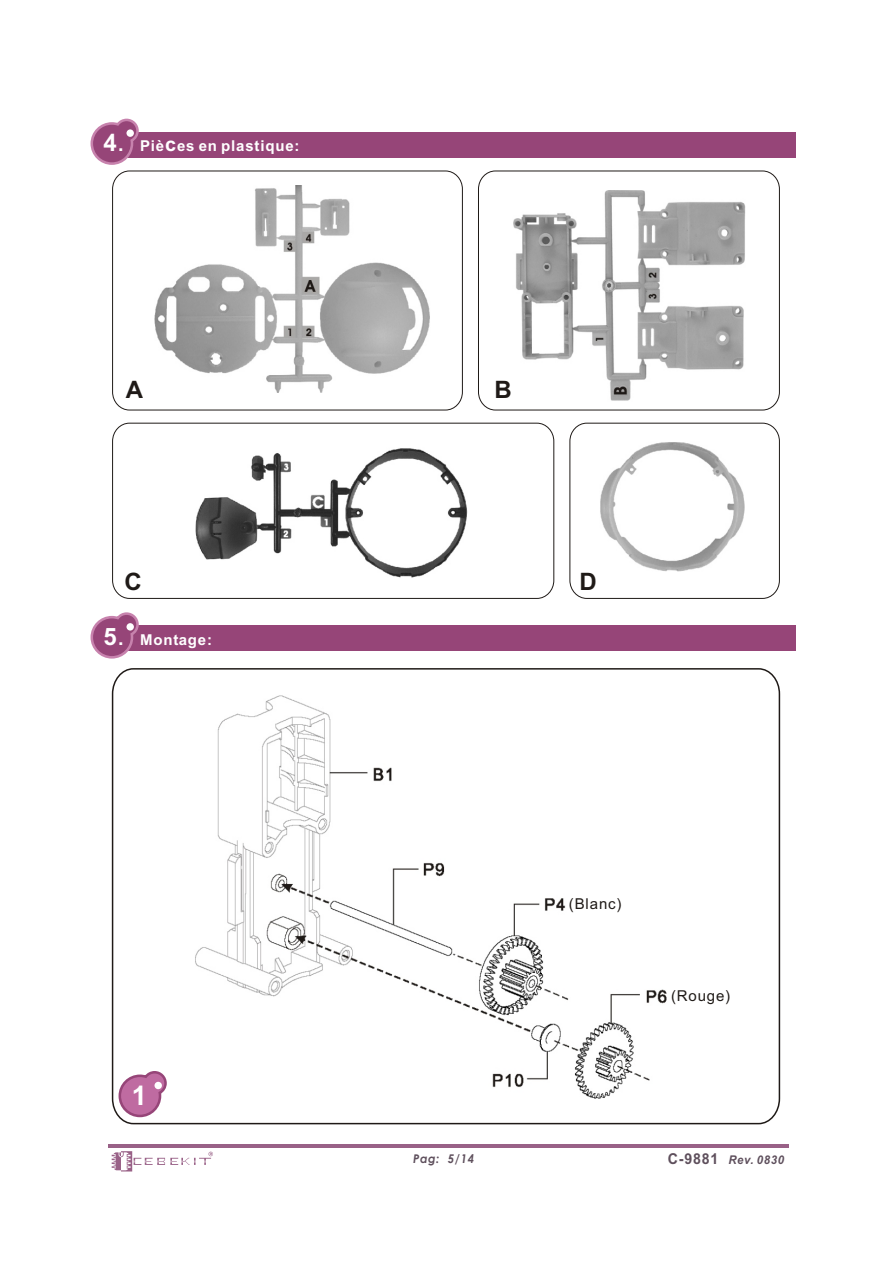
<style>
.page{position:relative;width:894px;height:1263px;background:#fff}
.page>*{position:absolute;margin:0;border:0;box-sizing:border-box;transform-origin:0 0}
.t1{font:700 27px "Arial";color:#fff}
.t2{font:700 24px "Arial";color:#1f1a17}
.t3{font:700 15px "Arial";letter-spacing:.055em;color:#fff}
.t4{font:15px "Arial";letter-spacing:.055em;color:#1f1a17}
.t5{font:italic 700 12px "Arial";letter-spacing:.055em;color:#5e4f5c;scale:.94 1}
.t6{font:italic 700 12px "Century Gothic";color:#5e4f5c;scale:.94 1}
.s1{font-size:24px}
.s2{font-size:19.8px}
.s3{font-style:normal;font-size:15px}
</style>
<div class="page">
<img style="left:513px;top:190px;width:233px;height:211px">
<div style="left:110px;top:626px;width:686px;height:25px;background:#964578"></div>
<div style="left:110px;top:132px;width:686px;height:26px;background:#964578"></div>
<hr style="left:108px;top:1145px;width:680px;height:3px;background:#996187">
<svg style="left:112px;top:1151px;width:101px;height:21px"></svg>
<div style="left:112px;top:171px;width:351px;height:239px;border:1px solid #1f1a17;border-radius:17px"></div>
<div style="left:569px;top:423px;width:211px;height:176px;border:1px solid #1f1a17;border-radius:17px"></div>
<div style="left:112px;top:423px;width:442px;height:176px;border:1px solid #1f1a17;border-radius:17px"></div>
<div style="left:478px;top:171px;width:302px;height:239px;border:1px solid #1f1a17;border-radius:17px"></div>
<svg style="left:90px;top:118px;width:49px;height:47px"></svg>
<div style="left:126px;top:129px;width:8px;height:8px;background:#fff;border-radius:50%"></div>
<svg style="left:90px;top:612px;width:50px;height:47px"></svg>
<div style="left:126px;top:623px;width:8px;height:8px;background:#fff;border-radius:50%"></div>
<svg style="left:111px;top:668px;width:670px;height:457px"></svg>
<img style="left:195px;top:694px;width:472px;height:404px">
<img style="left:600px;top:442px;width:145px;height:129px">
<img style="left:154px;top:186px;width:276px;height:207px">
<img style="left:196px;top:448px;width:272px;height:130px">
<p class="t3" style="left:103px;top:140px;width:198px"><span class="s1">4</span><span class="s2">.</span> Piè<span class="s2">c</span>es en plastique:</p>
<h2 class="t2" style="left:126px;top:380px;width:19px">A</h2>
<h2 class="t2" style="left:495px;top:380px;width:19px">B</h2>
<h2 class="t2" style="left:124px;top:572px;width:19px">C</h2>
<h2 class="t2" style="left:579px;top:572px;width:19px">D</h2>
<p class="t3" style="left:103px;top:634px;width:110px"><span class="s1">5</span><span class="s2">.</span> Montage:</p>
<h1 class="t1" style="left:132px;top:1085px;width:17px">1</h1>
<p class="t6" style="left:413px;top:1154px;width:66px">Pag: 5/14</p>
<p class="t4" style="left:569px;top:898px;width:54px">(Blanc)</p>
<p class="t4" style="left:671px;top:990px;width:61px">(Rouge)</p>
<p class="t5" style="left:668px;top:1155px;width:125px"><span class="s3">C-9881</span> Rev. 0830</p>
</div>
